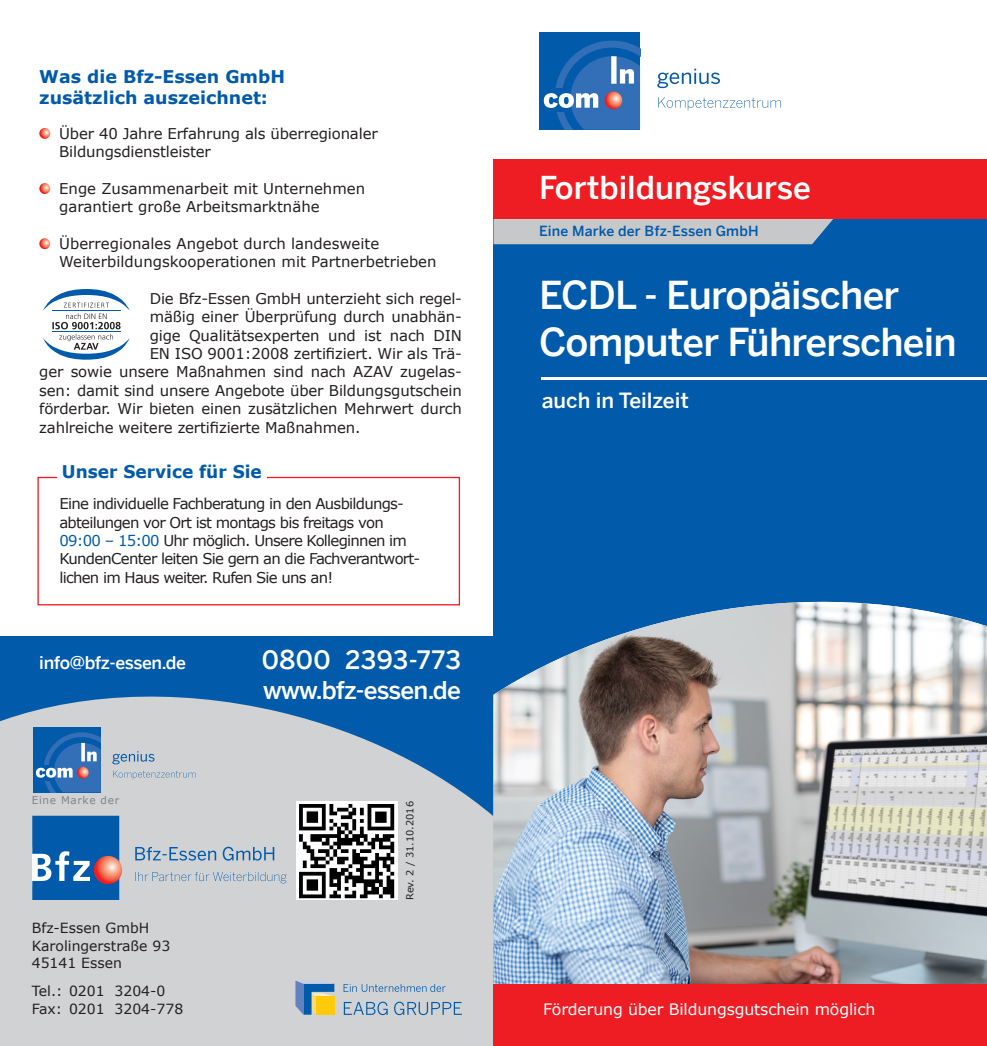
<style>
.page{position:relative;width:987px;height:1046px;background:#fff}
.page>*{position:absolute;margin:0;border:0;box-sizing:border-box;transform-origin:0 0}
.Headline{font:500 38.5px/46.2px "Benton Sans";letter-spacing:-.02em;color:#fff}
.Headline-2{font:500 31.5px "Benton Sans";color:#fff}
.t1{font:500 25.38px "Benton Sans";letter-spacing:.02em;color:#fff}
.t2{font:500 24.5px "Benton Sans";letter-spacing:-.04em;color:#fff}
.Headline-3{font:500 21px "Benton Sans";color:#fff}
.Head_Bodytype{font:700 17.5px/21px "Verdana";color:#015aaa}
.text{font:700 17.5px "Verdana";color:#015aaa}
.t3{font:500 17.5px "Benton Sans";letter-spacing:-.03em;color:#fff}
.t4{font:15.75px "Verdana";letter-spacing:-.01em;color:#fff}
.Bodytype{font:14.88px "Verdana";letter-spacing:-.01em;color:#231f20}
.Bodytype-2{font:14.88px/18.4px "Verdana";letter-spacing:-.05em;color:#231f20}
.Bodytype_Aufzählung{font:14.88px/18.4px "Verdana";color:#231f20}
.Bodytype-3{font:14px/17.5px "Verdana";color:#231f20}
.Bodytype-4{font:500 14px "Benton Sans";letter-spacing:.01em;color:#015aaa}
.Bodytype-5{font:10.5px "Verdana";letter-spacing:.06em;color:#808285}
.Bodytype-6{font:9.8px "Verdana";color:#231f20}
.s1{color:#015aaa}
</style>
<div class="page">
<div style="left:493px;top:207px;width:493px;height:837px;background:#015aaa"></div>
<div style="left:0;top:636px;width:493px;height:405px;background:#015aaa"></div>
<svg style="left:0;top:696px;width:493px;height:350px;background:#bcc5cf"></svg>
<svg style="left:32px;top:816px;width:87px;height:84px"></svg>
<svg style="left:94px;top:856px;width:28px;height:28px"></svg>
<svg style="left:135px;top:872px;width:151px;height:11px;background:#bac5cf"></svg>
<svg style="left:135px;top:847px;width:139px;height:13px;background:#97b0c8"></svg>
<svg style="left:295px;top:981px;width:39px;height:33px"></svg>
<div style="left:316px;top:996px;width:18px;height:18px;background:#feca0a"></div>
<svg style="left:343px;top:984px;width:102px;height:8px"></svg>
<svg style="left:344px;top:1001px;width:118px;height:14px;background:#9fb5c9"></svg>
<img style="left:297px;top:801px;width:100px;height:99px">
<div style="left:33px;top:727px;width:68px;height:65px;background:#015aaa"></div>
<svg style="left:36px;top:732px;width:65px;height:60px"></svg>
<svg style="left:113px;top:770px;width:82px;height:9px"></svg>
<svg style="left:112px;top:751px;width:42px;height:13px"></svg>
<div style="left:539px;top:32px;width:101px;height:98px;background:#015aaa"></div>
<svg style="left:543px;top:40px;width:97px;height:90px"></svg>
<svg style="left:658px;top:97px;width:122px;height:13px"></svg>
<svg style="left:657px;top:69px;width:62px;height:19px"></svg>
<div style="left:493px;top:219px;width:340px;height:25px;background:#c7c8ca"></div>
<svg style="left:39px;top:128px;width:11px;height:11px"></svg>
<svg style="left:39px;top:238px;width:11px;height:11px"></svg>
<svg style="left:39px;top:183px;width:11px;height:11px"></svg>
<svg style="left:43px;top:289px;width:87px;height:71px"></svg>
<div style="left:37px;top:477px;width:423px;height:128px;background:#fff;border:1px solid #ee1d23"></div>
<div style="left:58px;top:468px;width:209px;height:16px;background:#fff"></div>
<img style="left:493px;top:602px;width:493px;height:382px">
<div style="left:493px;top:984px;width:493px;height:62px;background:#ee1d23"></div>
<div style="left:493px;top:159px;width:493px;height:60px;background:#ee1d23"></div>
<hr style="left:541px;top:378px;width:445px;height:2px;background:#fff">
<p class="Head_Bodytype" style="left:39px;top:66px;width:247px">Was die Bfz-Essen GmbH zusätzlich auszeichnet:</p>
<p class="Bodytype_Aufzählung" style="left:59px;top:124px;width:320px">Über 40 Jahre Erfahrung als überregionaler<br>Bildungsdienstleister</p>
<p class="Bodytype_Aufzählung" style="left:59px;top:179px;width:307px">Enge Zusammenarbeit mit Unternehmen garantiert große Arbeitsmarktnähe</p>
<p class="Bodytype_Aufzählung" style="left:59px;top:234px;width:379px">Überregionales Angebot durch landesweite<br>Weiterbildungskooperationen mit Partnerbetrieben</p>
<p class="Bodytype" style="left:150px;top:288px;width:313px">Die Bfz-Essen GmbH unterzieht sich regel-</p>
<p class="Bodytype" style="left:150px;top:307px;width:313px">mäßig einer Überprüfung durch unabhän-</p>
<p class="Bodytype" style="left:150px;top:325px;width:313px">gige Qualitätsexperten und ist nach DIN</p>
<p class="Bodytype" style="left:150px;top:343px;width:313px">EN ISO 9001:2008 zertifiziert. Wir als Trä-</p>
<p class="Bodytype" style="left:39px;top:362px;width:424px">ger sowie unsere Maßnahmen sind nach AZAV zugelas-</p>
<p class="Bodytype" style="left:39px;top:380px;width:424px">sen: damit sind unsere Angebote über Bildungsgutschein</p>
<p class="Bodytype" style="left:39px;top:399px;width:424px">förderbar. Wir bieten einen zusätzlichen Mehrwert durch</p>
<p class="Bodytype" style="left:39px;top:417px;width:322px">zahlreiche weitere zertifizierte Maßnahmen.</p>
<p class="text" style="left:62px;top:459px;width:201px">Unser Service für Sie</p>
<p class="Bodytype-2" style="left:59px;top:494px;width:362px">Eine individuelle Fachberatung in den Ausbildungs&shy;abteilungen vor Ort ist montags bis freitags von <span class="s1">09:00 – 15:00</span> Uhr möglich. Unsere Kolleginnen im KundenCenter leiten Sie gern an die Fachverantwort&shy;lichen im Haus weiter. Rufen Sie uns an!</p>
<p class="t3" style="left:39px;top:649px;width:148px">info@bfz-essen.de</p>
<p class="Bodytype-5" style="left:32px;top:793px;width:89px">Eine Marke der</p>
<p class="Bodytype-3" style="left:32px;top:919px;width:140px">Bfz-Essen GmbH<br>Karolingerstraße 93<br>45141 Essen</p>
<p class="Bodytype-3" style="left:32px;top:982px;width:32px">Tel.:<br>Fax:</p>
<p class="Bodytype-3" style="left:69px;top:982px;width:116px">0201 3204-0<br>0201 3204-778</p>
<p class="t1" style="left:262px;top:641px;width:201px">0800 2393-773</p>
<p class="t2" style="left:263px;top:672px;width:199px">www.bfz-essen.de</p>
<p class="Bodytype-6" style="left:403px;top:900px;width:100px;rotate:-90deg">Rev. 2 / 31.10.2016</p>
<p class="Headline-2" style="left:539px;top:164px;width:273px">Fortbildungskurse</p>
<p class="Bodytype-4" style="left:539px;top:220px;width:221px">Eine Marke der Bfz-Essen GmbH</p>
<p class="Headline" style="left:539px;top:270px;width:419px">ECDL - Europäischer<br>Computer Führerschein</p>
<p class="Headline-3" style="left:541px;top:385px;width:149px">auch in Teilzeit</p>
<p class="t4" style="left:543px;top:998px;width:334px">Förderung über Bildungsgutschein möglich</p>
</div>
